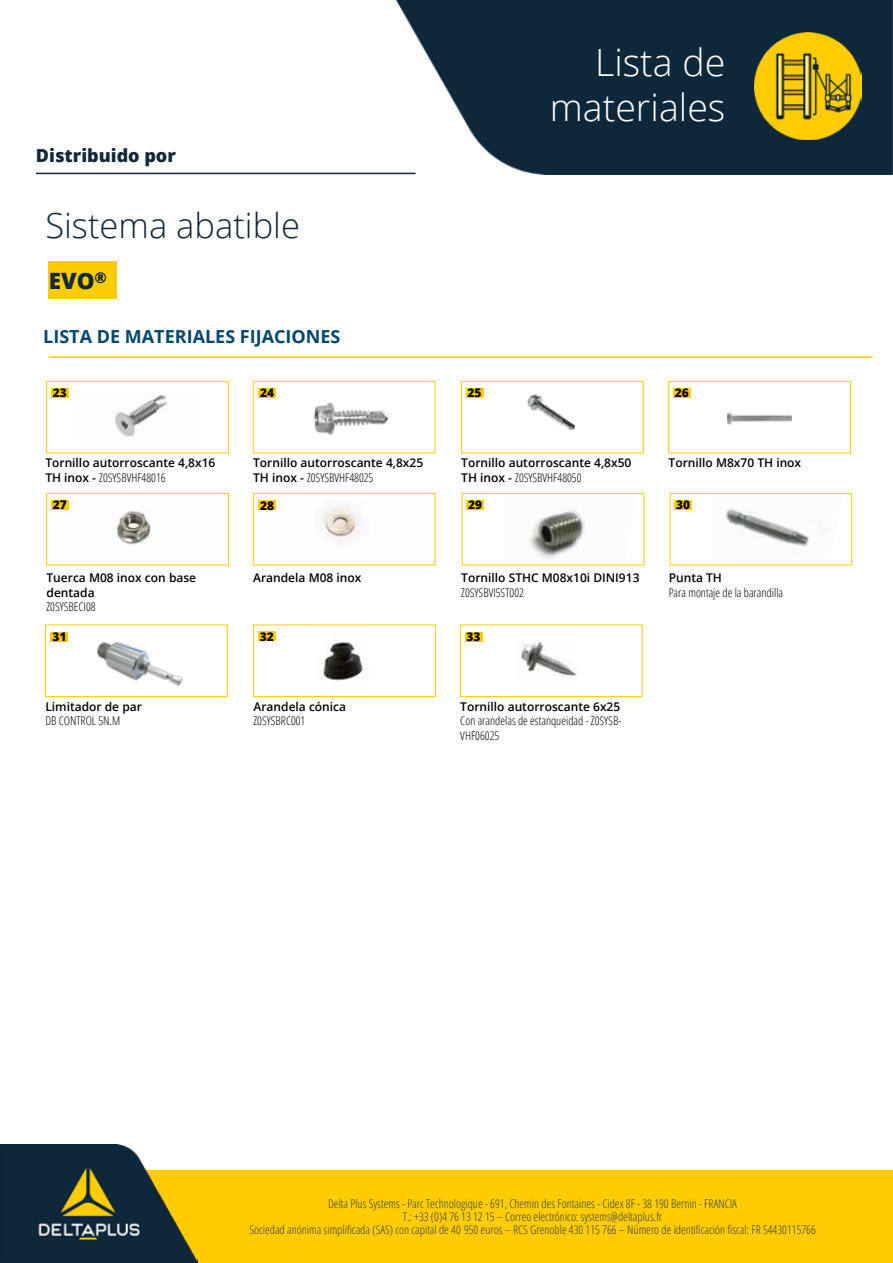
<style>
.page{position:relative;width:893px;height:1263px;background:#fff}
.page>*{position:absolute;margin:0;border:0;box-sizing:border-box;transform-origin:0 0}
.t1{font:300 37.5px/45px "Open Sans";color:#fff;text-align:right}
.t2{font:300 34.5px "Open Sans";color:#11273a}
.t3{font:800 22.5px "Open Sans";color:#11273a}
.t4{font:700 18px "Open Sans";color:#00486b}
.t5{font:800 18px "Open Sans";color:#11273a}
.t6{font:600 12px/14.4px "Open Sans";color:#000}
.t7{font:300 condensed 12px/13px "Open Sans";color:#354054;text-align:center}
.t8{font:300 condensed 12px/14.4px "Open Sans";color:#000}
.t9{font:800 12px "Open Sans";color:#000}
.s1{font-weight:300;font-stretch:condensed}
</style>
<div class="page">
<div style="left:0;top:1170px;width:893px;height:93px;background:#fc0"></div>
<img style="left:296px;top:0;width:597px;height:174px">
<div style="left:423px;top:0;width:393px;height:137px;background:#0f273a"></div>
<hr style="left:36px;top:173px;width:380px;height:1px;background:#11273a">
<img style="left:0;top:1145px;width:198px;height:118px">
<img style="left:755px;top:33px;width:106px;height:106px">
<div style="left:460px;top:625px;width:182px;height:72px;border:1px solid #fc0"></div>
<img style="left:314px;top:402px;width:75px;height:33px">
<div style="left:253px;top:381px;width:182px;height:72px;border:1px solid #fc0"></div>
<img style="left:114px;top:394px;width:53px;height:43px">
<div style="left:47px;top:381px;width:182px;height:72px;border:1px solid #fc0"></div>
<img style="left:527px;top:394px;width:48px;height:36px">
<div style="left:461px;top:381px;width:182px;height:72px;border:1px solid #fc0"></div>
<img style="left:728px;top:412px;width:64px;height:12px">
<div style="left:669px;top:381px;width:182px;height:72px;border:1px solid #fc0"></div>
<img style="left:258px;top:500px;width:101px;height:43px">
<div style="left:253px;top:493px;width:182px;height:72px;border:1px solid #fc0"></div>
<img style="left:97px;top:642px;width:86px;height:44px">
<div style="left:45px;top:625px;width:182px;height:72px;border:1px solid #fc0"></div>
<div style="left:51px;top:388px;width:17px;height:10px;background:#fc0"></div>
<div style="left:259px;top:388px;width:17px;height:10px;background:#fc0"></div>
<div style="left:670px;top:493px;width:182px;height:72px;border:1px solid #fc0"></div>
<div style="left:675px;top:500px;width:17px;height:10px;background:#fc0"></div>
<img style="left:726px;top:509px;width:99px;height:38px">
<div style="left:462px;top:493px;width:182px;height:72px;border:1px solid #fc0"></div>
<div style="left:467px;top:500px;width:17px;height:10px;background:#fc0"></div>
<img style="left:529px;top:510px;width:56px;height:49px">
<img style="left:68px;top:500px;width:83px;height:45px">
<div style="left:47px;top:493px;width:182px;height:72px;border:1px solid #fc0"></div>
<div style="left:51px;top:500px;width:17px;height:10px;background:#fc0"></div>
<div style="left:259px;top:500px;width:17px;height:10px;background:#fc0"></div>
<div style="left:51px;top:632px;width:17px;height:9px;background:#fc0"></div>
<div style="left:254px;top:625px;width:182px;height:72px;border:1px solid #fc0"></div>
<div style="left:258px;top:632px;width:17px;height:9px;background:#fc0"></div>
<img style="left:318px;top:642px;width:45px;height:39px">
<div style="left:466px;top:388px;width:17px;height:10px;background:#fc0"></div>
<div style="left:673px;top:388px;width:17px;height:10px;background:#fc0"></div>
<div style="left:465px;top:632px;width:17px;height:9px;background:#fc0"></div>
<img style="left:521px;top:641px;width:56px;height:35px">
<div style="left:49px;top:261px;width:68px;height:38px;background:#fc0"></div>
<hr style="left:49px;top:356px;width:824px;height:2px;background:#fc0">
<h3 class="t5" style="left:36px;top:142px;width:141px">Distribuido por</h3>
<h2 class="t2" style="left:45px;top:202px;width:256px">Sistema abatible</h2>
<h3 class="t3" style="left:49px;top:263px;width:60px">EVO<sup>®</sup></h3>
<h3 class="t4" style="left:43px;top:324px;width:299px">LISTA DE MATERIALES FIJACIONES</h3>
<p class="t9" style="left:53px;top:384px;width:16px">23</p>
<p class="t9" style="left:260px;top:384px;width:16px">24</p>
<p class="t6" style="left:45px;top:455px;width:172px">Tornillo autorroscante 4,8x16<br>TH inox - <span class="s1">Z0SYSBVHF48016</span></p>
<p class="t6" style="left:253px;top:455px;width:172px">Tornillo autorroscante 4,8x25<br>TH inox - <span class="s1">Z0SYSBVHF48025</span></p>
<h1 class="t1" style="left:550px;top:38px;width:177px">Lista de materiales</h1>
<p class="t9" style="left:468px;top:384px;width:16px">25</p>
<p class="t9" style="left:675px;top:384px;width:16px">26</p>
<p class="t6" style="left:461px;top:455px;width:172px">Tornillo autorroscante 4,8x50<br>TH inox - <span class="s1">Z0SYSBVHF48050</span></p>
<p class="t6" style="left:669px;top:455px;width:134px">Tornillo M8x70 TH inox</p>
<p class="t9" style="left:53px;top:496px;width:16px">27</p>
<p class="t9" style="left:260px;top:496px;width:16px">28</p>
<p class="t9" style="left:468px;top:496px;width:16px">29</p>
<p class="t9" style="left:676px;top:496px;width:16px">30</p>
<p class="t6" style="left:47px;top:570px;width:151px">Tuerca M08 inox con base dentada</p>
<p class="t8" style="left:47px;top:599px;width:51px">Z0SYSBECI08</p>
<p class="t6" style="left:253px;top:570px;width:110px">Arandela M08 inox</p>
<p class="t6" style="left:461px;top:570px;width:180px">Tornillo STHC M08x10i DINI913</p>
<p class="t8" style="left:461px;top:585px;width:64px">Z0SYSBVI5ST002</p>
<p class="t6" style="left:669px;top:570px;width:55px">Punta TH</p>
<p class="t8" style="left:669px;top:585px;width:116px">Para montaje de la barandilla</p>
<p class="t9" style="left:52px;top:627px;width:16px">31</p>
<p class="t9" style="left:260px;top:627px;width:16px">32</p>
<p class="t9" style="left:467px;top:627px;width:16px">33</p>
<p class="t6" style="left:45px;top:699px;width:98px">Limitador de par</p>
<p class="t8" style="left:45px;top:713px;width:76px">DB CONTROL 5N.M</p>
<p class="t6" style="left:254px;top:699px;width:94px">Arandela cónica</p>
<p class="t8" style="left:254px;top:713px;width:53px">Z0SYSBRC001</p>
<p class="t6" style="left:460px;top:699px;width:161px">Tornillo autorroscante 6x25</p>
<p class="t8" style="left:460px;top:713px;width:163px">Con arandelas de estanqueidad - Z0SYSB-<br>VHF06025</p>
<p class="t7" style="left:249px;top:1197px;width:568px">Delta Plus Systems - Parc Technologique - 691, Chemin des Fontaines - Cidex 8F - 38 190 Bernin - FRANCIA<br>T.: +33 (0)4 76 13 12 15 – Correo electrónico: systems@deltaplus.fr<br>Sociedad anónima simplificada (SAS) con capital de 40 950 euros – RCS Grenoble 430 115 766 – Número de identificación fiscal: FR 54430115766</p>
</div>
